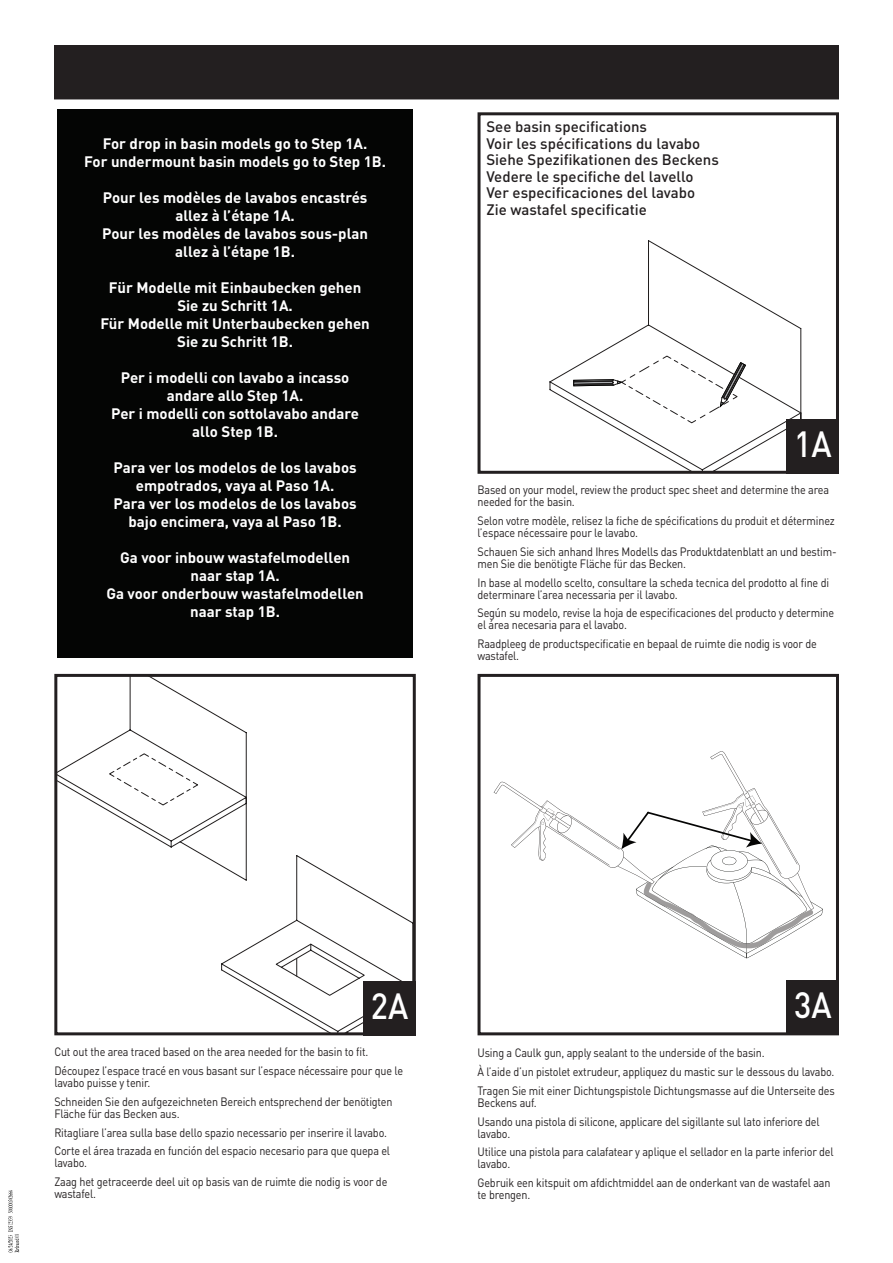
<style>
.page{position:relative;width:893px;height:1263px;background:#fff}
.page>*{position:absolute;margin:0;border:0;box-sizing:border-box;transform-origin:0 0}
.t1{font:500 36px "DIN Pro";color:#fff;scale:.9 1}
.t2{font:700 15px/18px "DIN Pro";color:#fff;text-align:center}
.t3{font:500 15px/16.5px "DIN Pro";color:#231f20}
.t4{font:12px/18.8px "DIN Pro";letter-spacing:-.015em;color:#231f20;scale:.9 1}
</style>
<div class="page">
<div style="left:57px;top:109px;width:356px;height:549px;background:#040504"></div>
<svg style="left:477px;top:112px;width:362px;height:362px"></svg>
<svg style="left:54px;top:673px;width:362px;height:363px"></svg>
<svg style="left:477px;top:673px;width:362px;height:363px"></svg>
<div style="left:787px;top:419px;width:52px;height:54px;background:#231f20"></div>
<div style="left:787px;top:980px;width:52px;height:54px;background:#231f20"></div>
<div style="left:364px;top:981px;width:52px;height:54px;background:#231f20"></div>
<div style="left:55px;top:46px;width:783px;height:53px;background:#231f20"></div>
<div style="left:54px;top:45px;width:785px;height:54px;border:2px solid #231f20"></div>
<svg style="left:8px;top:1190px;width:11px;height:62px"></svg>
<p class="t2" style="left:84px;top:132px;width:303px">For drop in basin models go to Step 1A.<br>For undermount basin models go to Step 1B.</p>
<p class="t2" style="left:102px;top:186px;width:268px">Pour les modèles de lavabos encastrés allez à l’étape 1A.<br>Pour les modèles de lavabos sous-plan allez à l’étape 1B.</p>
<p class="t2" style="left:100px;top:276px;width:271px">Für Modelle mit Einbaubecken gehen<br>Sie zu Schritt 1A.<br>Für Modelle mit Unterbaubecken gehen<br>Sie zu Schritt 1B.</p>
<p class="t2" style="left:111px;top:366px;width:250px">Per i modelli con lavabo a incasso andare allo Step 1A.<br>Per i modelli con sottolavabo andare allo Step 1B.</p>
<p class="t2" style="left:114px;top:456px;width:245px">Para ver los modelos de los lavabos empotrados, vaya al Paso 1A.<br>Para ver los modelos de los lavabos bajo encimera, vaya al Paso 1B.</p>
<p class="t2" style="left:106px;top:546px;width:259px">Ga voor inbouw wastafelmodellen naar stap 1A.<br>Ga voor onderbouw wastafelmodellen naar stap 1B.</p>
<p class="t3" style="left:486px;top:117px;width:234px">See basin specifications<br>Voir les spécifications du lavabo<br>Siehe Spezifikationen des Beckens<br>Vedere le specifiche del lavello<br>Ver especificaciones del lavabo<br>Zie wastafel specificatie</p>
<h1 class="t1" style="left:794px;top:415px;width:43px">1A</h1>
<p class="t4" style="left:477px;top:483px;width:392px;line-height:12px">Based on your model, review the product spec sheet and determine the area needed for the basin.</p>
<p class="t4" style="left:477px;top:513px;width:399px;line-height:12px">Selon votre modèle, relisez la fiche de spécifications du produit et déterminez l’espace nécessaire pour le lavabo.</p>
<p class="t4" style="left:477px;top:544px;width:400px;line-height:12px">Schauen Sie sich anhand Ihres Modells das Produktdatenblatt an und bestim&shy;men Sie die benötigte Fläche für das Becken.</p>
<p class="t4" style="left:477px;top:575px;width:392px;line-height:12px">In base al modello scelto, consultare la scheda tecnica del prodotto al fine di determinare l’area necessaria per il lavabo.</p>
<p class="t4" style="left:477px;top:606px;width:398px;line-height:12px">Según su modelo, revise la hoja de especificaciones del producto y determine el área necesaria para el lavabo.</p>
<p class="t4" style="left:477px;top:636px;width:379px;line-height:12px">Raadpleeg de productspecificatie en bepaal de ruimte die nodig is voor de wastafel.</p>
<h1 class="t1" style="left:371px;top:977px;width:43px">2A</h1>
<h1 class="t1" style="left:794px;top:976px;width:43px">3A</h1>
<p class="t4" style="left:54px;top:1041px;width:389px">Cut out the area traced based on the area needed for the basin to fit.<br>Découpez l’espace tracé en vous basant sur l’espace nécessaire pour que le</p>
<p class="t4" style="left:54px;top:1072px;width:377px">lavabo puisse y tenir.<br>Schneiden Sie den aufgezeichneten Bereich entsprechend der benötigten</p>
<p class="t4" style="left:54px;top:1103px;width:375px">Fläche für das Becken aus.<br>Ritagliare l’area sulla base dello spazio necessario per inserire il lavabo.<br>Corte el área trazada en función del espacio necesario para que quepa el</p>
<p class="t4" style="left:54px;top:1152px;width:372px">lavabo.<br>Zaag het getraceerde deel uit op basis van de ruimte die nodig is voor de</p>
<p class="t4" style="left:54px;top:1183px;width:48px">wastafel.</p>
<p class="t4" style="left:477px;top:1042px;width:399px">Using a Caulk gun, apply sealant to the underside of the basin.<br>À l’aide d’un pistolet extrudeur, appliquez du mastic sur le dessous du lavabo.<br>Tragen Sie mit einer Dichtungspistole Dichtungsmasse auf die Unterseite des</p>
<p class="t4" style="left:477px;top:1092px;width:382px">Beckens auf.<br>Usando una pistola di silicone, applicare del sigillante sul lato inferiore del</p>
<p class="t4" style="left:477px;top:1123px;width:397px">lavabo.<br>Utilice una pistola para calafatear y aplique el sellador en la parte inferior del</p>
<p class="t4" style="left:477px;top:1153px;width:394px">lavabo.<br>Gebruik een kitspuit om afdichtmiddel aan de onderkant van de wastafel aan</p>
<p class="t4" style="left:477px;top:1184px;width:60px">te brengen.</p>
</div>
